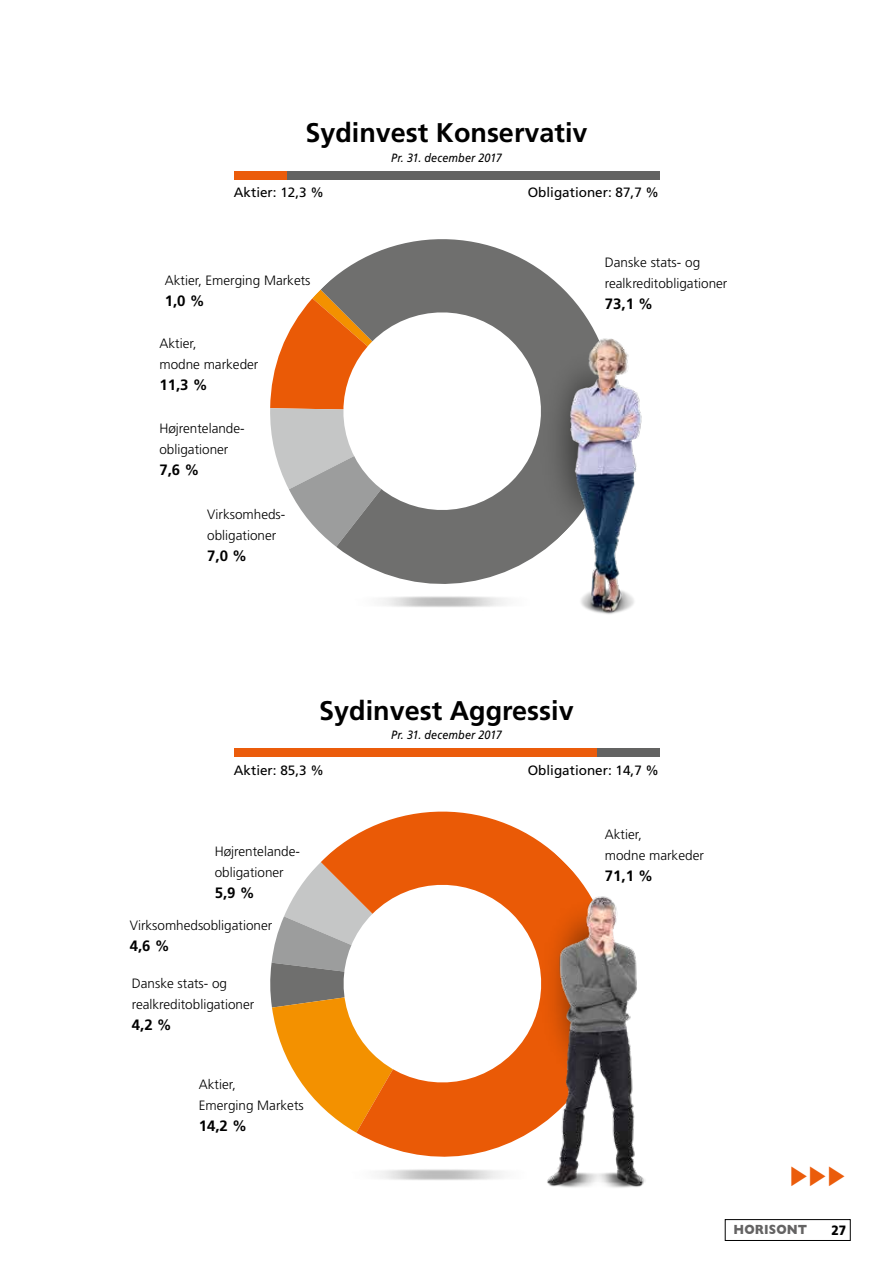
<style>
.page{position:relative;width:893px;height:1263px;background:#fff}
.page>*{position:absolute;margin:0;border:0;box-sizing:border-box;transform-origin:0 0}
.t1{font:31.5px "Apple Symbols";color:#eb5c0b;scale:.9 1}
.t2{font:700 27px "Frutiger LT Std";color:#000}
.t3{font:700 15px "Frutiger LT Std";color:#000}
.t4{font:300 13.5px/21px "Frutiger LT Std";color:#000}
.t5{font:13.5px "Frutiger LT Std";color:#000}
.t6{font:700 13.5px "Gill Sans";letter-spacing:.015em;color:#646363;scale:.9 1}
.t7{font:900 13.5px "Frutiger LT Std";color:#000;scale:.9 1}
.t8{font:italic 12px "Frutiger LT Std";letter-spacing:.015em;color:#000;scale:.9 1}
</style>
<div class="page">
<svg style="left:270px;top:290px;width:50px;height:243px"></svg>
<svg style="left:320px;top:239px;width:272px;height:345px;fill:#6f6f6e"></svg>
<svg style="left:334px;top:303px;width:217px;height:217px"></svg>
<svg style="left:569px;top:171px;width:91px;height:132px"></svg>
<svg style="left:270px;top:862px;width:51px;height:244px"></svg>
<svg style="left:321px;top:811px;width:253px;height:346px;fill:#ea5a06"></svg>
<svg style="left:334px;top:875px;width:179px;height:217px"></svg>
<img style="left:513px;top:326px;width:84px;height:228px">
<img style="left:513px;top:873px;width:73px;height:228px">
<img style="left:543px;top:889px;width:102px;height:299px">
<img style="left:379px;top:1166px;width:173px;height:17px">
<img style="left:563px;top:336px;width:79px;height:278px">
<div style="left:725px;top:1219px;width:125px;height:22px;border:1px solid #000"></div>
<div style="left:234px;top:171px;width:425px;height:9px;background:#636362"></div>
<div style="left:234px;top:171px;width:52px;height:9px;background:#eb5c0b"></div>
<div style="left:234px;top:748px;width:425px;height:9px;background:#636362"></div>
<div style="left:234px;top:748px;width:363px;height:9px;background:#eb5c0b"></div>
<img style="left:603px;top:1169px;width:34px;height:16px">
<img style="left:555px;top:1169px;width:48px;height:16px">
<h2 class="t2" style="left:305px;top:117px;width:284px">Sydinvest Konservativ</h2>
<p class="t5" style="left:234px;top:185px;width:92px">Aktier: 12,3 %</p>
<p class="t4" style="left:165px;top:270px;width:147px">Aktier, Emerging Markets</p>
<p class="t3" style="left:165px;top:292px;width:42px">1,0 %</p>
<p class="t4" style="left:159px;top:333px;width:101px">Aktier,<br>modne markeder</p>
<p class="t3" style="left:159px;top:376px;width:50px">11,3 %</p>
<p class="t4" style="left:159px;top:418px;width:87px">Højrentelande&shy;obligationer</p>
<p class="t3" style="left:159px;top:461px;width:42px">7,6 %</p>
<p class="t4" style="left:207px;top:504px;width:80px">Virksomheds&shy;obligationer</p>
<p class="t3" style="left:207px;top:547px;width:42px">7,0 %</p>
<p class="t8" style="left:391px;top:151px;width:124px">Pr. 31. december 2017</p>
<p class="t5" style="left:528px;top:185px;width:133px">Obligationer: 87,7 %</p>
<p class="t4" style="left:605px;top:252px;width:124px">Danske stats- og realkreditobligationer</p>
<p class="t3" style="left:605px;top:295px;width:50px">73,1 %</p>
<h2 class="t2" style="left:319px;top:694px;width:256px">Sydinvest Aggressiv</h2>
<p class="t5" style="left:234px;top:762px;width:92px">Aktier: 85,3 %</p>
<p class="t4" style="left:215px;top:841px;width:87px">Højrentelande&shy;obligationer</p>
<p class="t3" style="left:215px;top:884px;width:42px">5,9 %</p>
<p class="t4" style="left:130px;top:915px;width:144px">Virksomhedsobligationer</p>
<p class="t3" style="left:130px;top:937px;width:42px">4,6 %</p>
<p class="t4" style="left:132px;top:973px;width:124px">Danske stats- og realkreditobligationer</p>
<p class="t3" style="left:132px;top:1016px;width:42px">4,2 %</p>
<p class="t4" style="left:199px;top:1074px;width:107px">Aktier,<br>Emerging Markets</p>
<p class="t3" style="left:199px;top:1117px;width:50px">14,2 %</p>
<p class="t8" style="left:391px;top:728px;width:124px">Pr. 31. december 2017</p>
<p class="t5" style="left:528px;top:762px;width:133px">Obligationer: 14,7 %</p>
<p class="t4" style="left:605px;top:824px;width:101px">Aktier,<br>modne markeder</p>
<p class="t3" style="left:605px;top:867px;width:50px">71,1 %</p>
<h1 class="t1" style="left:788px;top:1157px;width:68px">▶▶▶</h1>
<p class="t6" style="left:733px;top:1219px;width:83px">HORISONT</p>
<p class="t7" style="left:831px;top:1222px;width:18px">27</p>
</div>
